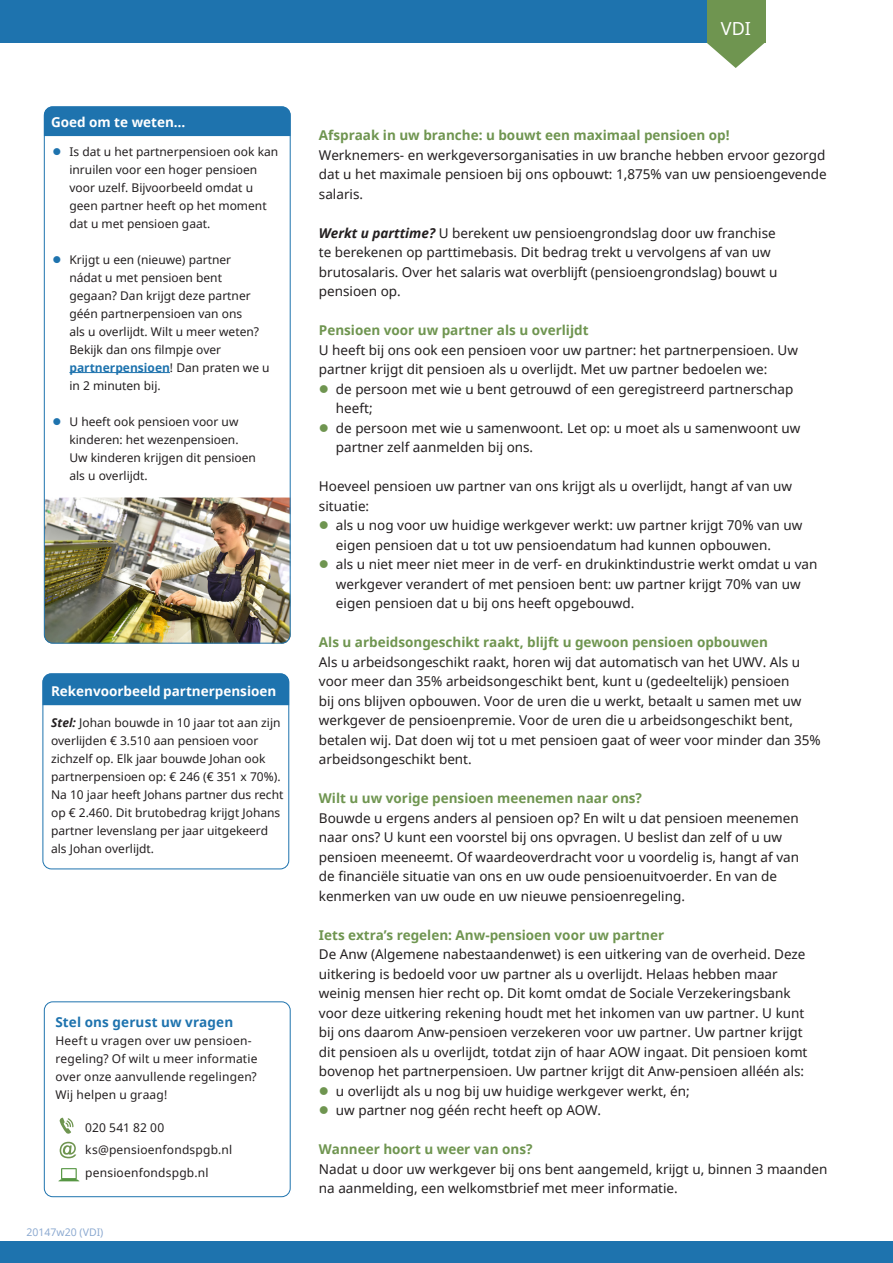
<style>
.page{position:relative;width:893px;height:1263px;background:#fff}
.page>*{position:absolute;margin:0;border:0;box-sizing:border-box;transform-origin:0 0}
.t1{font:18px "Noto Sans";color:#fff}
.t2{font:13.5px/19.5px "Noto Sans";color:#231f20}
.t3{font:700 13.5px "Noto Sans";color:#6f9550}
.t4{font:700 13.5px "Noto Sans";color:#fff}
.t5{font:700 13.5px "Noto Sans";letter-spacing:.015em;color:#1e73ae}
.t6{font:12px/18px "Noto Sans";color:#231f20}
.t7{font:12px/18px "Noto Sans";letter-spacing:.02em;color:#231f20}
.t8{font:10.5px "Noto Sans";color:#8daad1}
.s1{color:#1e73ae}
.s2{font-weight:700;color:#1e73ae}
.s3{font-weight:700;font-style:italic}
.s4{color:#6f9550}
</style>
<div class="page">
<svg style="left:59px;top:1117px;width:15px;height:17px"></svg>
<svg style="left:60px;top:1142px;width:16px;height:16px"></svg>
<svg style="left:58px;top:1168px;width:21px;height:13px"></svg>
<div style="left:44px;top:1001px;width:247px;height:196px;border:1px solid #1e73ae;border-radius:9px"></div>
<div style="left:0;top:0;width:744px;height:43px;background:#1e73ae"></div>
<div style="left:707px;top:0;width:58px;height:43px;background:#6f9550"></div>
<svg style="left:707px;top:43px;width:58px;height:25px"></svg>
<div style="left:0;top:1242px;width:893px;height:21px;background:#1e73ae"></div>
<div style="left:43px;top:674px;width:246px;height:195px;border:1px solid #1e73ae;border-radius:9px"></div>
<div style="left:43px;top:673px;width:246px;height:32px;background:#1e73ae"></div>
<img style="left:44px;top:497px;width:247px;height:146px">
<div style="left:44px;top:106px;width:247px;height:30px;background:#1e73ae"></div>
<div style="left:44px;top:107px;width:247px;height:536px;border:1px solid #1e73ae;border-radius:9px"></div>
<hr style="left:69px;top:372px;width:101px;height:1px;background:#1e73ae">
<p class="t4" style="left:51px;top:113px;width:136px">Goed om te weten…</p>
<p class="t6" style="left:69px;top:142px;width:210px;text-indent:-17px"><span class="s1">●</span> Is dat u het partnerpensioen ook kan inruilen voor een hoger pensioen voor uzelf. Bijvoorbeeld omdat u geen partner heeft op het moment dat u met pensioen gaat.</p>
<p class="t6" style="left:69px;top:250px;width:202px;text-indent:-17px"><span class="s1">●</span> Krijgt u een (nieuwe) partner<br>nádat u met pensioen bent gegaan? Dan krijgt deze partner géén partnerpensioen van ons<br>als u overlijdt. Wilt u meer weten?<br>Bekijk dan ons filmpje over <span class="s2">partnerpensioen</span>! Dan praten we u in 2 minuten bij.</p>
<p class="t6" style="left:52px;top:412px;width:188px;text-align:right"><span class="s1">●</span> U heeft ook pensioen voor uw kinderen: het wezenpensioen.</p>
<p class="t6" style="left:69px;top:448px;width:188px">Uw kinderen krijgen dit pensioen</p>
<p class="t6" style="left:69px;top:466px;width:80px">als u overlijdt.</p>
<p class="t4" style="left:51px;top:681px;width:227px">Rekenvoorbeeld partnerpensioen</p>
<p class="t6" style="left:51px;top:713px;width:231px"><span class="s3">Stel:</span> Johan bouwde in 10 jaar tot aan zijn overlijden € 3.510 aan pensioen voor zichzelf op. Elk jaar bouwde Johan ook partnerpensioen op: € 246 (€ 351 x 70%).</p>
<p class="t6" style="left:51px;top:785px;width:234px">Na 10 jaar heeft Johans partner dus recht op € 2.460. Dit brutobedrag krijgt Johans partner levenslang per jaar uitgekeerd als Johan overlijdt.</p>
<p class="t5" style="left:55px;top:1012px;width:179px">Stel ons gerust uw vragen</p>
<p class="t7" style="left:55px;top:1031px;width:204px">Heeft u vragen over uw pensioen&shy;regeling? Of wilt u meer informatie</p>
<p class="t6" style="left:55px;top:1067px;width:203px">over onze aanvullende regelingen?</p>
<p class="t6" style="left:55px;top:1085px;width:113px">Wij helpen u graag!</p>
<p class="t6" style="left:85px;top:1118px;width:81px">020 541 82 00</p>
<p class="t7" style="left:85px;top:1140px;width:149px">ks@pensioenfondspgb.nl</p>
<p class="t7" style="left:85px;top:1163px;width:125px">pensioenfondspgb.nl</p>
<p class="t8" style="left:27px;top:1225px;width:78px">20147w20 (VDI)</p>
<p class="t1" style="left:721px;top:16px;width:32px">VDI</p>
<p class="t3" style="left:319px;top:126px;width:412px">Afspraak in uw branche: u bouwt een maximaal pensioen op!</p>
<p class="t2" style="left:319px;top:145px;width:509px;text-align:justify">Werknemers- en werkgeversorganisaties in uw branche hebben ervoor gezorgd dat u het maximale pensioen bij ons opbouwt: 1,875% van uw pensioengevende salaris.</p>
<p class="t2" style="left:319px;top:223px;width:460px"><span class="s3">Werkt u parttime?</span> U berekent uw pensioengrondslag door uw franchise te berekenen op parttimebasis. Dit bedrag trekt u vervolgens af van uw brutosalaris. Over het salaris wat overblijft (pensioengrondslag) bouwt u pensioen op.</p>
<p class="t3" style="left:319px;top:321px;width:271px">Pensioen voor uw partner als u overlijdt</p>
<p class="t2" style="left:319px;top:340px;width:481px">U heeft bij ons ook een pensioen voor uw partner: het partnerpensioen. Uw partner krijgt dit pensioen als u overlijdt. Met uw partner bedoelen we:</p>
<p class="t2" style="left:336px;top:379px;width:459px;text-indent:-17px"><span class="s4">●</span> de persoon met wie u bent getrouwd of een geregistreerd partnerschap heeft;</p>
<p class="t2" style="left:336px;top:418px;width:466px;text-indent:-17px"><span class="s4">●</span> de persoon met wie u samenwoont. Let op: u moet als u samenwoont uw partner zelf aanmelden bij ons.</p>
<p class="t2" style="left:319px;top:476px;width:475px">Hoeveel pensioen uw partner van ons krijgt als u overlijdt, hangt af van uw situatie:</p>
<p class="t2" style="left:336px;top:515px;width:468px;text-indent:-17px"><span class="s4">●</span> als u nog voor uw huidige werkgever werkt: uw partner krijgt 70% van uw eigen pensioen dat u tot uw pensioendatum had kunnen opbouwen.</p>
<p class="t2" style="left:336px;top:554px;width:483px;text-indent:-17px"><span class="s4">●</span> als u niet meer niet meer in de verf- en drukinktindustrie werkt omdat u van werkgever verandert of met pensioen bent: uw partner krijgt 70% van uw eigen pensioen dat u bij ons heeft opgebouwd.</p>
<p class="t3" style="left:319px;top:633px;width:451px">Als u arbeidsongeschikt raakt, blijft u gewoon pensioen opbouwen</p>
<p class="t2" style="left:319px;top:652px;width:503px">Als u arbeidsongeschikt raakt, horen wij dat automatisch van het UWV. Als u voor meer dan 35% arbeidsongeschikt bent, kunt u (gedeeltelijk) pensioen<br>bij ons blijven opbouwen. Voor de uren die u werkt, betaalt u samen met uw werkgever de pensioenpremie. Voor de uren die u arbeidsongeschikt bent, betalen wij. Dat doen wij tot u met pensioen gaat of weer voor minder dan 35% arbeidsongeschikt bent.</p>
<p class="t3" style="left:319px;top:789px;width:325px">Wilt u uw vorige pensioen meenemen naar ons?</p>
<p class="t2" style="left:319px;top:808px;width:482px">Bouwde u ergens anders al pensioen op? En wilt u dat pensioen meenemen naar ons? U kunt een voorstel bij ons opvragen. U beslist dan zelf of u uw pensioen meeneemt. Of waardeoverdracht voor u voordelig is, hangt af van de financiële situatie van ons en uw oude pensioenuitvoerder. En van de kenmerken van uw oude en uw nieuwe pensioenregeling.</p>
<p class="t3" style="left:319px;top:925px;width:347px">Iets extra’s regelen: Anw-pensioen voor uw partner</p>
<p class="t2" style="left:319px;top:944px;width:490px">De Anw (Algemene nabestaandenwet) is een uitkering van de overheid. Deze uitkering is bedoeld voor uw partner als u overlijdt. Helaas hebben maar weinig mensen hier recht op. Dit komt omdat de Sociale Verzekeringsbank voor deze uitkering rekening houdt met het inkomen van uw partner. U kunt bij ons daarom Anw-pensioen verzekeren voor uw partner. Uw partner krijgt dit pensioen als u overlijdt, totdat zijn of haar AOW ingaat. Dit pensioen komt bovenop het partnerpensioen. Uw partner krijgt dit Anw-pensioen alléén als:</p>
<p class="t2" style="left:319px;top:1081px;width:372px"><span class="s4">●</span> u overlijdt als u nog bij uw huidige werkgever werkt, én;</p>
<p class="t2" style="left:319px;top:1100px;width:284px"><span class="s4">●</span> uw partner nog géén recht heeft op AOW.</p>
<p class="t3" style="left:319px;top:1140px;width:215px">Wanneer hoort u weer van ons?</p>
<p class="t2" style="left:319px;top:1159px;width:510px">Nadat u door uw werkgever bij ons bent aangemeld, krijgt u, binnen 3 maanden na aanmelding, een welkomstbrief met meer informatie.</p>
</div>
